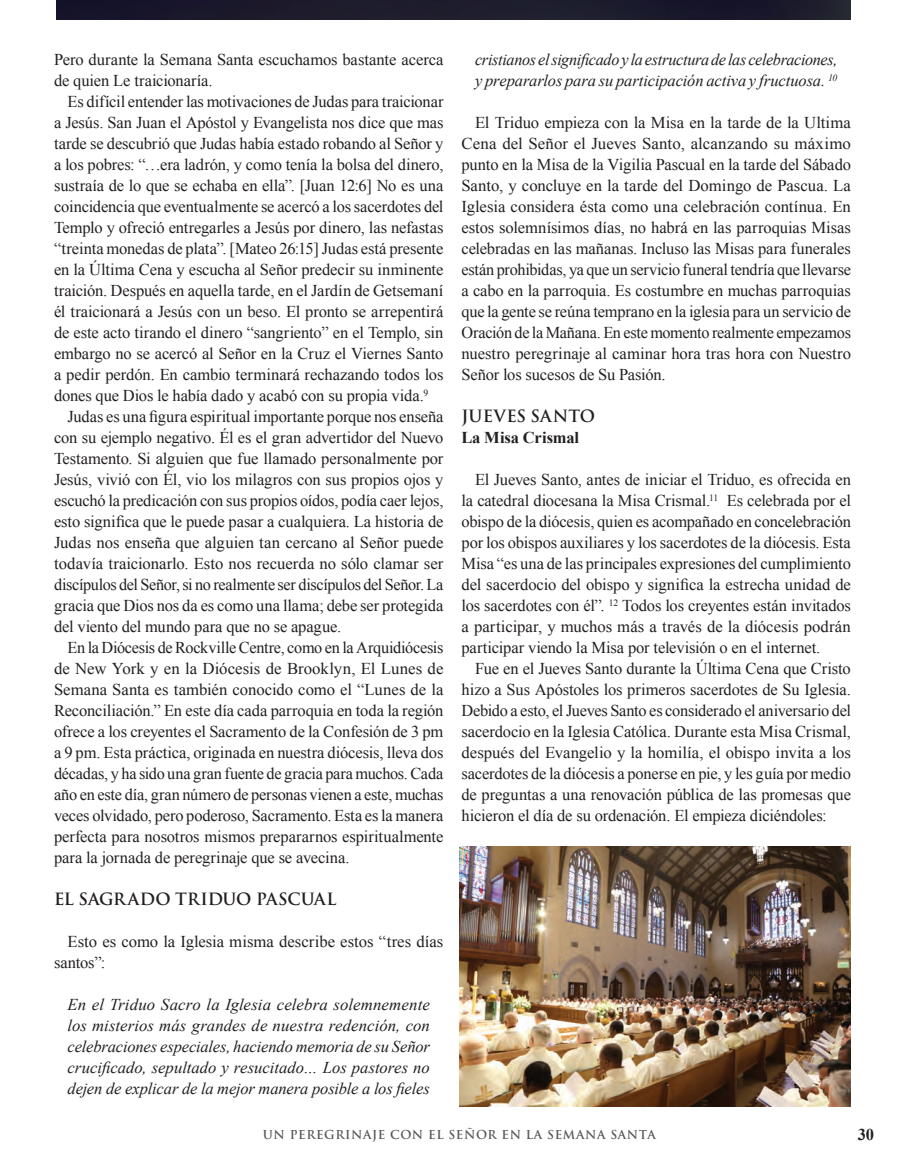
<style>
.page{position:relative;width:905px;height:1161px;background:#fff}
.page>*{position:absolute;margin:0;border:0;box-sizing:border-box;transform-origin:0 0}
.t1{font:16.5px/21px "Times New Roman";letter-spacing:-.01em;color:#231f20;text-align:justify}
.t2{font:italic 16.5px/21px "Times New Roman";letter-spacing:-.01em;color:#231f20;text-align:justify}
.t3{font:700 16.5px "Trajan Pro";letter-spacing:.005em;color:#231f20}
.t4{font:700 16.5px "Times New Roman";color:#231f20}
.t5{font:700 12px "Trajan Pro";letter-spacing:.05em;color:#57585a}
</style>
<div class="page">
<div style="left:56px;top:0;width:794px;height:20px;background:#1c1b2c"></div>
<img style="left:459px;top:846px;width:391px;height:261px">
<p class="t1" style="left:54px;top:49px;width:391px">Pero durante la Semana Santa escuchamos bastante acerca de quien Le traicionaría.</p>
<p class="t1" style="left:54px;top:91px;width:391px;text-indent:14px">Es difícil entender las motivaciones de Judas para traicionar a Jesús. San Juan el Apóstol y Evangelista nos dice que mas tarde se descubrió que Judas había estado robando al Señor y a los pobres: “…era ladrón, y como tenía la bolsa del dinero, sustraía de lo que se echaba en ella”. [Juan 12:6] No es una coincidencia que eventualmente se acercó a los sacerdotes del Templo y ofreció entregarles a Jesús por dinero, las nefastas “treinta monedas de plata”. [Mateo 26:15] Judas está presente en la Última Cena y escucha al Señor predecir su inminente traición. Después en aquella tarde, en el Jardín de Getsemaní él traicionará a Jesús con un beso. El pronto se arrepentirá de este acto tirando el dinero “sangriento” en el Templo, sin embargo no se acercó al Señor en la Cruz el Viernes Santo a pedir perdón. En cambio terminará rechazando todos los dones que Dios le había dado y acabó con su propia vida.<sup>9</sup></p>
<p class="t1" style="left:54px;top:406px;width:391px;text-indent:14px">Judas es una figura espiritual importante porque nos enseña con su ejemplo negativo. Él es el gran advertidor del Nuevo Testamento. Si alguien que fue llamado personalmente por Jesús, vivió con Él, vio los milagros con sus propios ojos y escuchó la predicación con sus propios oídos, podía caer lejos, esto significa que le puede pasar a cualquiera. La historia de Judas nos enseña que alguien tan cercano al Señor puede todavía traicionarlo. Esto nos recuerda no sólo clamar ser discípulos del Señor, si no realmente ser discípulos del Señor. La gracia que Dios nos da es como una llama; debe ser protegida del viento del mundo para que no se apague.</p>
<p class="t1" style="left:54px;top:637px;width:391px;text-indent:14px">En la Diócesis de Rockville Centre, como en la Arquidiócesis de New York y en la Diócesis de Brooklyn, El Lunes de Semana Santa es también conocido como el “Lunes de la Reconciliación.” En este día cada parroquia en toda la región ofrece a los creyentes el Sacramento de la Confesión de 3 pm a 9 pm. Esta práctica, originada en nuestra diócesis, lleva dos décadas, y ha sido una gran fuente de gracia para muchos. Cada año en este día, gran número de personas vienen a este, muchas veces olvidado, pero poderoso, Sacramento. Esta es la manera perfecta para nosotros mismos prepararnos espiritualmente para la jornada de peregrinaje que se avecina.</p>
<p class="t3" style="left:54px;top:889px;width:284px">EL SAGRADO TRIDUO PASCUAL</p>
<p class="t1" style="left:54px;top:931px;width:391px;text-indent:14px">Esto es como la Iglesia misma describe estos “tres días santos”:</p>
<p class="t2" style="left:68px;top:994px;width:364px">En el Triduo Sacro la Iglesia celebra solemnemente los misterios más grandes de nuestra redención, con celebraciones especiales, haciendo memoria de su Señor crucificado, sepultado y resucitado… Los pastores no dejen de explicar de la mejor manera posible a los fieles</p>
<p class="t2" style="left:475px;top:49px;width:364px">cristianos el significado y la estructura de las celebraciones, y prepararlos para su participación activa y fructuosa. <sup>10</sup></p>
<p class="t1" style="left:461px;top:112px;width:391px;text-indent:14px">El Triduo empieza con la Misa en la tarde de la Ultima Cena del Señor el Jueves Santo, alcanzando su máximo punto en la Misa de la Vigilia Pascual en la tarde del Sábado Santo, y concluye en la tarde del Domingo de Pascua. La Iglesia considera ésta como una celebración contínua. En estos solemnísimos días, no habrá en las parroquias Misas celebradas en las mañanas. Incluso las Misas para funerales están prohibidas, ya que un servicio funeral tendría que llevarse a cabo en la parroquia. Es costumbre en muchas parroquias que la gente se reúna temprano en la iglesia para un servicio de Oración de la Mañana. En este momento realmente empezamos nuestro peregrinaje al caminar hora tras hora con Nuestro Señor los sucesos de Su Pasión.</p>
<p class="t3" style="left:461px;top:406px;width:135px">JUEVES SANTO</p>
<p class="t4" style="left:461px;top:427px;width:119px">La Misa Crismal</p>
<p class="t1" style="left:461px;top:469px;width:391px;text-indent:13px">El Jueves Santo, antes de iniciar el Triduo, es ofrecida en la catedral diocesana la Misa Crismal.<sup>11</sup> Es celebrada por el obispo de la diócesis, quien es acompañado en concelebración por los obispos auxiliares y los sacerdotes de la diócesis. Esta Misa “es una de las principales expresiones del cumplimiento del sacerdocio del obispo y significa la estrecha unidad de los sacerdotes con él”. <sup>12</sup> Todos los creyentes están invitados a participar, y muchos más a través de la diócesis podrán participar viendo la Misa por televisión o en el internet.</p>
<p class="t1" style="left:461px;top:658px;width:391px;text-indent:13px">Fue en el Jueves Santo durante la Última Cena que Cristo hizo a Sus Apóstoles los primeros sacerdotes de Su Iglesia.<br>Debido a esto, el Jueves Santo es considerado el aniversario del sacerdocio en la Iglesia Católica. Durante esta Misa Crismal, después del Evangelio y la homilía, el obispo invita a los sacerdotes de la diócesis a ponerse en pie, y les guía por medio de preguntas a una renovación pública de las promesas que hicieron el día de su ordenación. El empieza diciéndoles:</p>
<p class="t5" style="left:263px;top:1127px;width:394px">UN PEREGRINAJE CON EL SEÑOR EN LA SEMANA SANTA</p>
<p class="t4" style="left:857px;top:1123px;width:18px">30</p>
</div>
